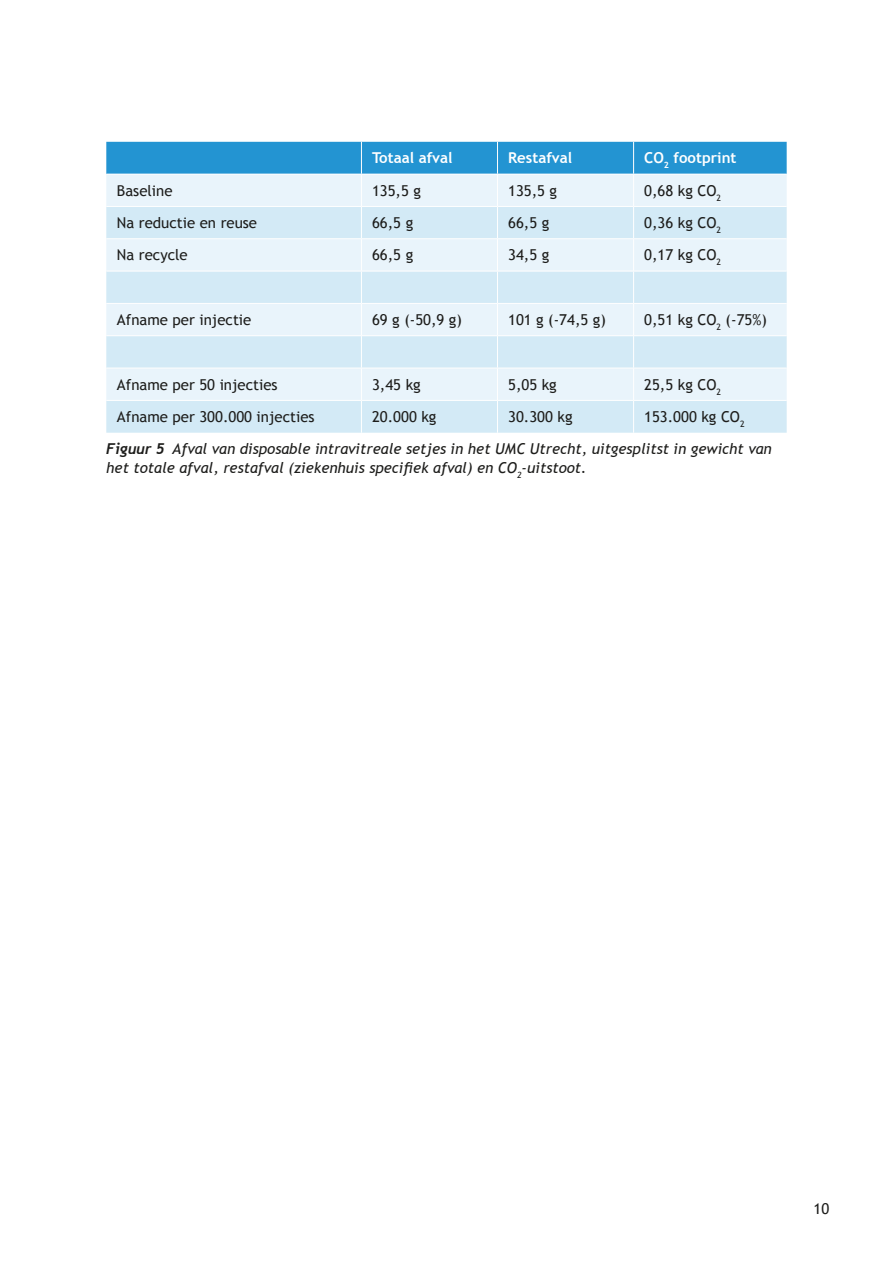
<style>
.page{position:relative;width:893px;height:1263px;background:#fff}
.page>*{position:absolute;margin:0;border:0;box-sizing:border-box;transform-origin:0 0}
.t1{font:15px "Trebuchet MS";color:#1d1d1b}
.t2{font:italic 15px/31.8px "Trebuchet MS";color:#1d1d1b}
.t3{font:700 15px "Trebuchet MS";color:#fff}
.s1{font-style:normal}
.s2{font-family:"Trebuchet";font-weight:700}
</style>
<div class="page">
<div style="left:106px;top:142px;width:681px;height:32px;background:#2394d2"></div>
<div style="left:106px;top:175px;width:681px;height:31px;background:#e9f4fb"></div>
<svg style="left:106px;top:207px;width:681px;height:226px;background:#dceef8"></svg>
<hr style="left:361px;top:142px;width:1px;height:32px;background:#fff">
<hr style="left:497px;top:142px;width:1px;height:32px;background:#fff">
<hr style="left:633px;top:142px;width:1px;height:32px;background:#fff">
<hr style="left:361px;top:174px;width:1px;height:32px;background:#fff">
<hr style="left:497px;top:174px;width:1px;height:32px;background:#fff">
<hr style="left:633px;top:174px;width:1px;height:32px;background:#fff">
<hr style="left:361px;top:207px;width:1px;height:31px;background:#fff">
<hr style="left:497px;top:207px;width:1px;height:31px;background:#fff">
<hr style="left:633px;top:207px;width:1px;height:31px;background:#fff">
<hr style="left:106px;top:238px;width:255px;height:1px;background:#fff">
<hr style="left:361px;top:238px;width:136px;height:1px;background:#fff">
<hr style="left:361px;top:239px;width:1px;height:32px;background:#fff">
<hr style="left:497px;top:238px;width:137px;height:1px;background:#fff">
<hr style="left:497px;top:239px;width:1px;height:32px;background:#fff">
<hr style="left:634px;top:238px;width:153px;height:1px;background:#fff">
<hr style="left:633px;top:239px;width:1px;height:32px;background:#fff">
<hr style="left:106px;top:271px;width:255px;height:1px;background:#fff">
<hr style="left:361px;top:271px;width:136px;height:1px;background:#fff">
<hr style="left:361px;top:271px;width:1px;height:32px;background:#fff">
<hr style="left:497px;top:271px;width:137px;height:1px;background:#fff">
<hr style="left:497px;top:271px;width:1px;height:32px;background:#fff">
<hr style="left:634px;top:271px;width:153px;height:1px;background:#fff">
<hr style="left:633px;top:271px;width:1px;height:32px;background:#fff">
<hr style="left:106px;top:303px;width:255px;height:1px;background:#fff">
<hr style="left:361px;top:303px;width:136px;height:1px;background:#fff">
<hr style="left:361px;top:304px;width:1px;height:31px;background:#fff">
<hr style="left:497px;top:303px;width:137px;height:1px;background:#fff">
<hr style="left:497px;top:304px;width:1px;height:31px;background:#fff">
<hr style="left:634px;top:303px;width:153px;height:1px;background:#fff">
<hr style="left:633px;top:304px;width:1px;height:31px;background:#fff">
<hr style="left:106px;top:335px;width:255px;height:1px;background:#fff">
<hr style="left:361px;top:335px;width:136px;height:1px;background:#fff">
<hr style="left:361px;top:336px;width:1px;height:32px;background:#fff">
<hr style="left:497px;top:335px;width:137px;height:1px;background:#fff">
<hr style="left:497px;top:336px;width:1px;height:32px;background:#fff">
<hr style="left:634px;top:335px;width:153px;height:1px;background:#fff">
<hr style="left:633px;top:336px;width:1px;height:32px;background:#fff">
<hr style="left:106px;top:368px;width:255px;height:1px;background:#fff">
<hr style="left:361px;top:368px;width:136px;height:1px;background:#fff">
<hr style="left:361px;top:368px;width:1px;height:32px;background:#fff">
<hr style="left:497px;top:368px;width:137px;height:1px;background:#fff">
<hr style="left:497px;top:368px;width:1px;height:32px;background:#fff">
<hr style="left:634px;top:368px;width:153px;height:1px;background:#fff">
<hr style="left:633px;top:368px;width:1px;height:32px;background:#fff">
<hr style="left:106px;top:400px;width:255px;height:1px;background:#fff">
<hr style="left:361px;top:400px;width:136px;height:1px;background:#fff">
<hr style="left:361px;top:401px;width:1px;height:32px;background:#fff">
<hr style="left:497px;top:400px;width:137px;height:1px;background:#fff">
<hr style="left:497px;top:401px;width:1px;height:32px;background:#fff">
<hr style="left:634px;top:400px;width:153px;height:1px;background:#fff">
<hr style="left:633px;top:401px;width:1px;height:32px;background:#fff">
<p class="t3" style="left:372px;top:152px;width:82px">Totaal afval</p>
<p class="t3" style="left:508px;top:152px;width:66px">Restafval</p>
<p class="t3" style="left:644px;top:152px;width:94px">CO<sub>2</sub> footprint</p>
<p class="t1" style="left:117px;top:184px;width:57px">Baseline</p>
<p class="t1" style="left:372px;top:184px;width:50px">135,5 g</p>
<p class="t1" style="left:508px;top:184px;width:50px">135,5 g</p>
<p class="t1" style="left:644px;top:184px;width:78px">0,68 kg CO<sub>2</sub></p>
<p class="t1" style="left:117px;top:216px;width:142px">Na reductie en reuse</p>
<p class="t1" style="left:372px;top:216px;width:43px">66,5 g</p>
<p class="t1" style="left:508px;top:216px;width:43px">66,5 g</p>
<p class="t1" style="left:644px;top:216px;width:78px">0,36 kg CO<sub>2</sub></p>
<p class="t1" style="left:117px;top:249px;width:72px">Na recycle</p>
<p class="t1" style="left:372px;top:249px;width:43px">66,5 g</p>
<p class="t1" style="left:508px;top:249px;width:43px">34,5 g</p>
<p class="t1" style="left:644px;top:249px;width:78px">0,17 kg CO<sub>2</sub></p>
<p class="t1" style="left:117px;top:313px;width:136px">Afname per injectie</p>
<p class="t1" style="left:372px;top:313px;width:91px">69 g (-50,9 g)</p>
<p class="t1" style="left:508px;top:313px;width:99px">101 g (-74,5 g)</p>
<p class="t1" style="left:644px;top:313px;width:124px">0,51 kg CO<sub>2</sub> (-75%)</p>
<p class="t1" style="left:117px;top:378px;width:162px">Afname per 50 injecties</p>
<p class="t1" style="left:372px;top:378px;width:50px">3,45 kg</p>
<p class="t1" style="left:508px;top:378px;width:50px">5,05 kg</p>
<p class="t1" style="left:644px;top:378px;width:78px">25,5 kg CO<sub>2</sub></p>
<p class="t1" style="left:117px;top:410px;width:199px">Afname per 300.000 injecties</p>
<p class="t1" style="left:372px;top:410px;width:66px">20.000 kg</p>
<p class="t1" style="left:508px;top:410px;width:66px">30.300 kg</p>
<p class="t2" style="left:106px;top:402px;width:667px;text-indent:538px"><span class="s1">153.000 kg CO</span><sub>2<br></sub><span class="s2">Figuur 5</span> Afval van disposable intravitreale setjes in het UMC Utrecht, uitgesplitst in gewicht van</p>
<p class="t2" style="left:106px;top:452px;width:482px">het totale afval, restafval (ziekenhuis specifiek afval) en CO<sub>2</sub>-uitstoot.</p>
<p class="t1" style="left:813px;top:1202px;width:17px">10</p>
</div>
